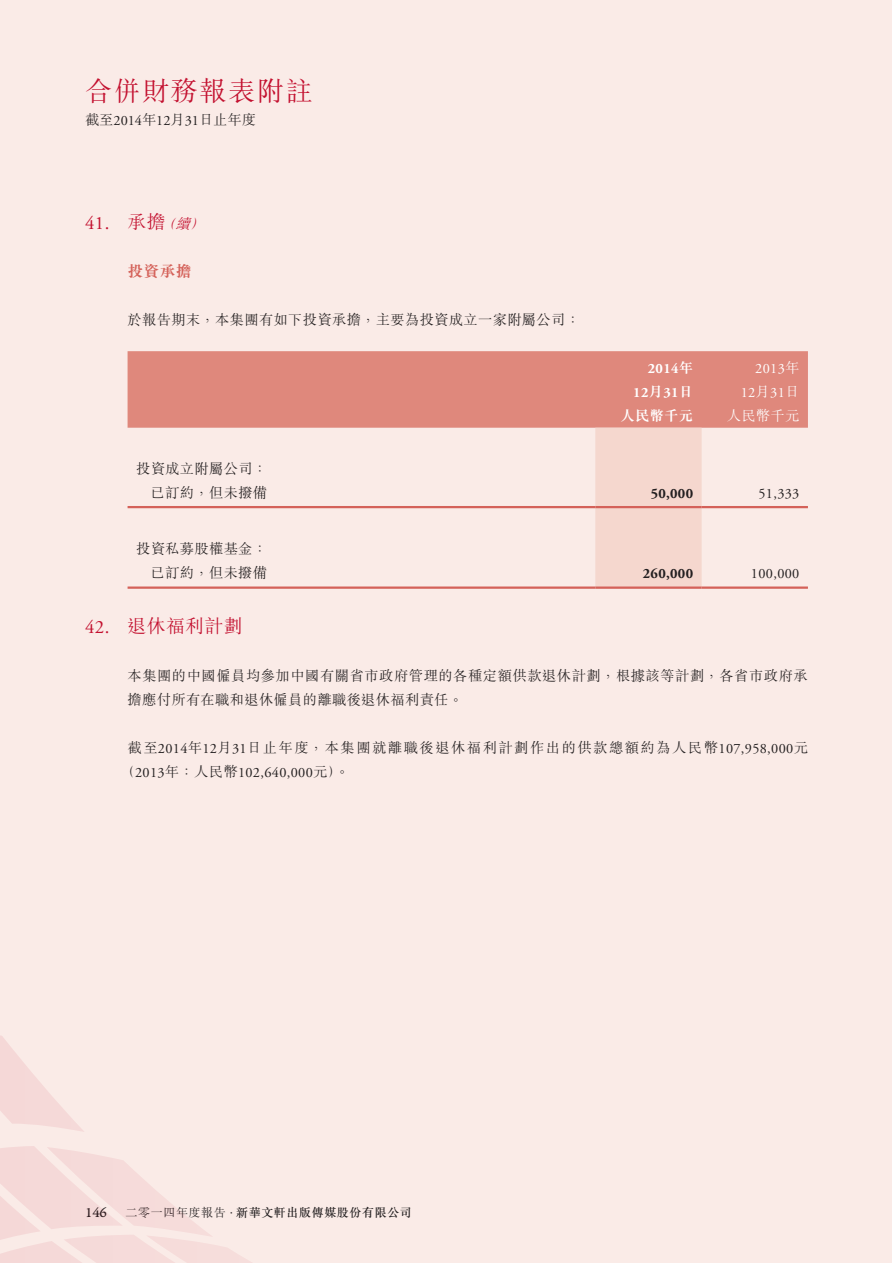
<style>
.page{position:relative;width:893px;height:1263px;background:#fff}
.page>*{position:absolute;margin:0;border:0;box-sizing:border-box;transform-origin:0 0}
.t1{font:300 27px "M Sung HK";letter-spacing:.06em;color:#c3102f}
.t2{font:300 18.75px "M Sung HK";letter-spacing:.025em;color:#c3102f}
.t3{font:18.75px "Adobe Garamond Pro";color:#c3102f}
.t4{font:700 15.75px "M Sung HK";color:#d46159}
.t5{font:300 14.25px/24px "M Sung HK";letter-spacing:.025em;color:#231f20;text-align:right}
.t6{font:300 14.25px "M Sung HK";letter-spacing:.11em;color:#231f20}
.t7{font:14.25px "Adobe Garamond Pro";letter-spacing:.025em;color:#231f20}
.t8{font:700 14.25px "Adobe Garamond Pro";letter-spacing:.025em;color:#231f20}
.t9{font:700 14.25px/24px "Adobe Garamond Pro";letter-spacing:.025em;color:#fff;text-align:right}
.t10{font:14.25px/24px "Adobe Garamond Pro";letter-spacing:.025em;color:#fff;text-align:right}
.t11{font:700 14.25px "M Sung HK";letter-spacing:.025em;color:#fff}
.t12{font:300 14.25px "M Sung HK";letter-spacing:.025em;color:#fff}
.t13{font:500 12px "M Sung HK";letter-spacing:.05em;color:#231f20}
.s1{font-family:"Adobe Garamond Pro";font-weight:400}
.s2{font-family:"M Sung HK";font-weight:300}
.s3{font-family:"M Sung HK";font-weight:300;font-style:italic;font-size:14.25px}
.s4{font-family:"M Sung HK"}
.s5{font-family:"Garamond Premr Pro Capt";font-weight:400;font-size:15px}
.s6{font-weight:300}
.s7{font-family:"Frutiger LT Std";font-weight:300;font-stretch:condensed;font-size:13.5px}
</style>
<div class="page">
<div style="left:0;top:0;width:891px;height:1263px;background:#faebe7"></div>
<svg style="left:0;top:1146px;width:252px;height:117px"></svg>
<svg style="left:0;top:1036px;width:84px;height:96px"></svg>
<div style="left:128px;top:351px;width:680px;height:77px;background:#df887c"></div>
<div style="left:595px;top:428px;width:107px;height:158px;background:#f5d7ce"></div>
<hr style="left:128px;top:506px;width:467px;height:2px;background:#d46159">
<hr style="left:595px;top:506px;width:107px;height:2px;background:#d46159">
<hr style="left:702px;top:506px;width:106px;height:2px;background:#d46159">
<hr style="left:128px;top:586px;width:467px;height:3px;background:#d46159">
<hr style="left:595px;top:586px;width:107px;height:3px;background:#d46159">
<hr style="left:702px;top:586px;width:106px;height:3px;background:#d46159">
<h1 class="t1" style="left:85px;top:72px;width:229px">合併財務報表附註</h1>
<p class="t5" style="left:85px;top:107px;width:172px">截至<span class="s1">2014</span>年<span class="s1">12</span>月<span class="s1">31</span>日止年度</p>
<h2 class="t3" style="left:85px;top:212px;width:126px">4 1 . <span class="s2">承擔</span><span class="s3">（續）</span></h2>
<p class="t4" style="left:128px;top:261px;width:66px">投資承擔</p>
<p class="t5" style="left:128px;top:307px;width:454px">於報告期末，本集團有如下投資承擔，主要為投資成立一家附屬公司：</p>
<p class="t5" style="left:136px;top:456px;width:133px">投資成立附屬公司：已訂約，但未撥備</p>
<p class="t5" style="left:136px;top:536px;width:133px">投資私募股權基金：已訂約，但未撥備</p>
<p class="t9" style="left:633px;top:357px;width:61px">2014<span class="s4">年<br></span>12<span class="s4">月</span>31<span class="s4">日</span></p>
<p class="t10" style="left:741px;top:357px;width:60px">2013<span class="s2">年<br></span>12<span class="s2">月</span>31<span class="s2">日</span></p>
<p class="t11" style="left:620px;top:406px;width:74px">人民幣千元</p>
<p class="t12" style="left:727px;top:406px;width:74px">人民幣千元</p>
<p class="t8" style="left:651px;top:485px;width:44px">50,000</p>
<p class="t7" style="left:758px;top:485px;width:42px">51,333</p>
<p class="t8" style="left:643px;top:566px;width:52px">260,000</p>
<p class="t7" style="left:751px;top:565px;width:50px">100,000</p>
<h2 class="t2" style="left:85px;top:613px;width:159px"><span class="s1">42.</span> 退休福利計劃</h2>
<p class="t5" style="left:128px;top:663px;width:682px;text-align:left">本集團的中國僱員均參加中國有關省市政府管理的各種定額供款退休計劃，根據該等計劃，各省市政府承擔應付所有在職和退休僱員的離職後退休福利責任。</p>
<p class="t6" style="left:128px;top:738px;width:682px">截至<span class="s1">2014</span>年<span class="s1">12</span>月<span class="s1">31</span>日止年度，本集團就離職後退休福利計劃作出的供款總額約為人民幣<span class="s1">107,958,000</span>元</p>
<p class="t7" style="left:120px;top:764px;width:231px"><span class="s2">（</span>2013<span class="s2">年：人民幣</span>102,640,000<span class="s2">元）。</span></p>
<p class="t13" style="left:85px;top:1204px;width:328px"><span class="s5">146</span> <span class="s6">二零一四年度報告</span> <span class="s7">·</span> 新華文軒出版傳媒股份有限公司</p>
</div>
